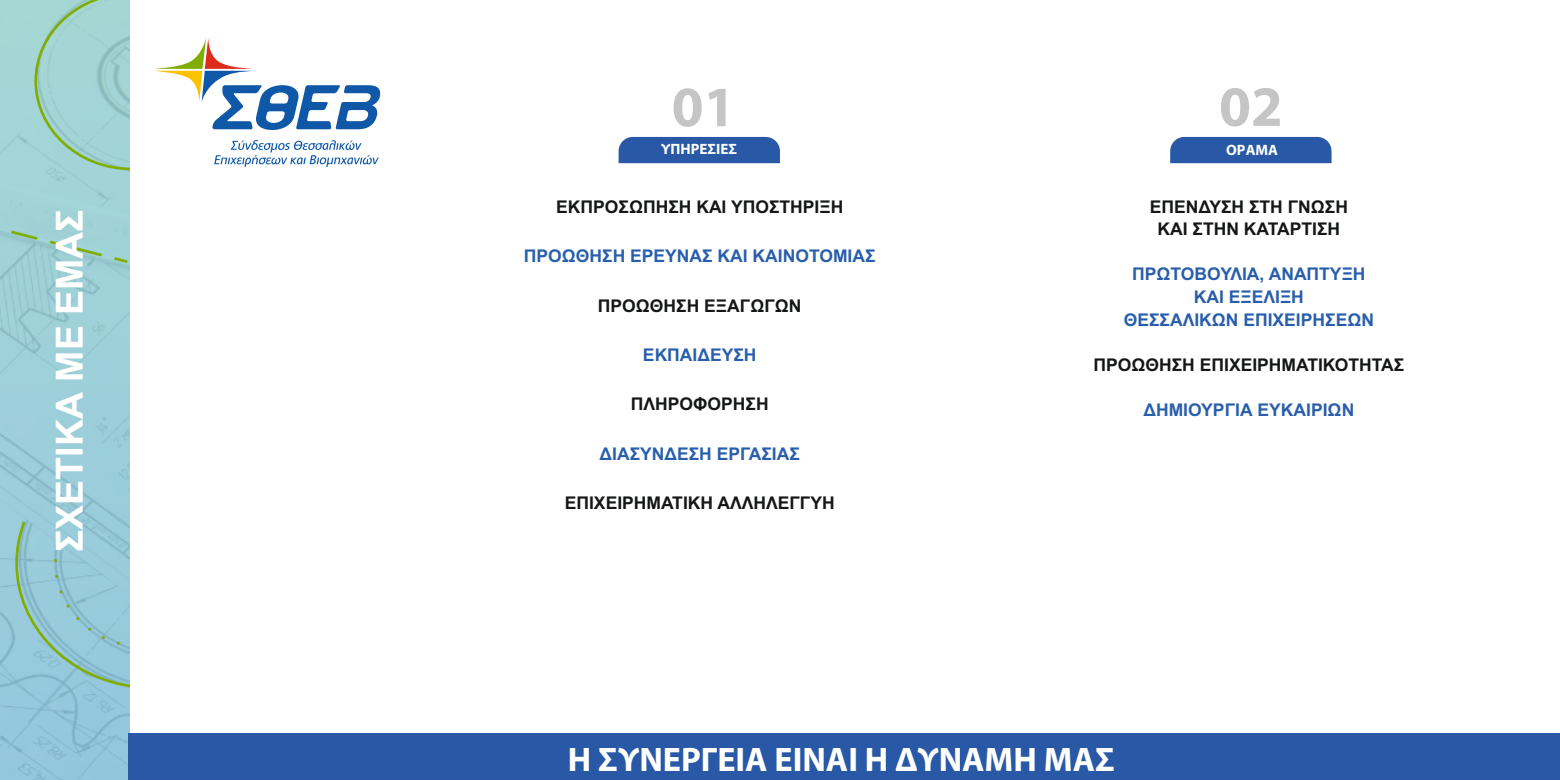
<style>
.page{position:relative;width:1560px;height:780px;background:#fff}
.page>*{position:absolute;margin:0;border:0;box-sizing:border-box;transform-origin:0 0}
.t1{font:700 57.38px "Myriad Pro";color:#c5c5c5}
.t2{font:700 37.5px "Arial";color:#fff}
.t3{font:700 34.12px "Myriad Pro";color:#fff}
.t4{font:700 17.5px/22.6px "Arial";color:#151616;text-align:center}
.t5{font:700 17.5px/22.6px "Arial";color:#295eac;text-align:center}
.t6{font:700 15px "Myriad Pro";color:#fff}
</style>
<div class="page">
<img style="left:0;top:268px;width:129px;height:512px">
<svg style="left:14px;top:518px;width:115px;height:171px;background:#94c6d1"></svg>
<svg style="left:0;top:0;width:129px;height:268px;background:#a0d1cf"></svg>
<div style="left:128px;top:733px;width:1431px;height:46px;background:#2959a6"></div>
<div style="left:618px;top:137px;width:161px;height:26px;background:#2959a6"></div>
<div style="left:1170px;top:137px;width:161px;height:26px;background:#2959a6"></div>
<svg style="left:214px;top:140px;width:165px;height:27px"></svg>
<svg style="left:153px;top:38px;width:228px;height:92px"></svg>
<h2 class="t2" style="left:55px;top:552px;width:344px;rotate:-90deg">ΣΧΕΤΙΚΑ ΜΕ ΕΜΑΣ</h2>
<h1 class="t1" style="left:671px;top:83px;width:65px">01</h1>
<p class="t6" style="left:661px;top:143px;width:78px">ΥΠΗΡΕΣΙΕΣ</p>
<p class="t4" style="left:556px;top:197px;width:288px">ΕΚΠΡΟΣΩΠΗΣΗ ΚΑΙ ΥΠΟΣΤΗΡΙΞΗ</p>
<p class="t5" style="left:524px;top:246px;width:353px">ΠΡΟΩΘΗΣΗ ΕΡΕΥΝΑΣ ΚΑΙ ΚΑΙΝΟΤΟΜΙΑΣ</p>
<p class="t4" style="left:598px;top:296px;width:205px">ΠΡΟΩΘΗΣΗ ΕΞΑΓΩΓΩΝ</p>
<p class="t5" style="left:643px;top:345px;width:115px">ΕΚΠΑΙΔΕΥΣΗ</p>
<p class="t4" style="left:631px;top:394px;width:139px">ΠΛΗΡΟΦΟΡΗΣΗ</p>
<p class="t5" style="left:599px;top:444px;width:202px">ΔΙΑΣΥΝΔΕΣΗ ΕΡΓΑΣΙΑΣ</p>
<p class="t4" style="left:564px;top:493px;width:271px">ΕΠΙΧΕΙΡΗΜΑΤΙΚΗ ΑΛΛΗΛΕΓΓΥΗ</p>
<h1 class="t1" style="left:1218px;top:83px;width:65px">02</h1>
<p class="t6" style="left:1225px;top:144px;width:53px">ΟΡΑΜΑ</p>
<p class="t4" style="left:1149px;top:197px;width:200px">ΕΠΕΝΔΥΣΗ ΣΤΗ ΓΝΩΣΗ<br>ΚΑΙ ΣΤΗΝ ΚΑΤΑΡΤΙΣΗ</p>
<p class="t5" style="left:1123px;top:264px;width:252px">ΠΡΩΤΟΒΟΥΛΙΑ, ΑΝΑΠΤΥΞΗ<br>ΚΑΙ ΕΞΕΛΙΞΗ<br>ΘΕΣΣΑΛΙΚΩΝ ΕΠΙΧΕΙΡΗΣΕΩΝ</p>
<p class="t4" style="left:1093px;top:355px;width:312px">ΠΡΟΩΘΗΣΗ ΕΠΙΧΕΙΡΗΜΑΤΙΚΟΤΗΤΑΣ</p>
<p class="t5" style="left:1143px;top:400px;width:212px">ΔΗΜΙΟΥΡΓΙΑ ΕΥΚΑΙΡΙΩΝ</p>
<h3 class="t3" style="left:568px;top:745px;width:548px">Η ΣΥΝΕΡΓΕΙΑ ΕΙΝΑΙ Η ΔΥΝΑΜΗ ΜΑΣ</h3>
</div>
